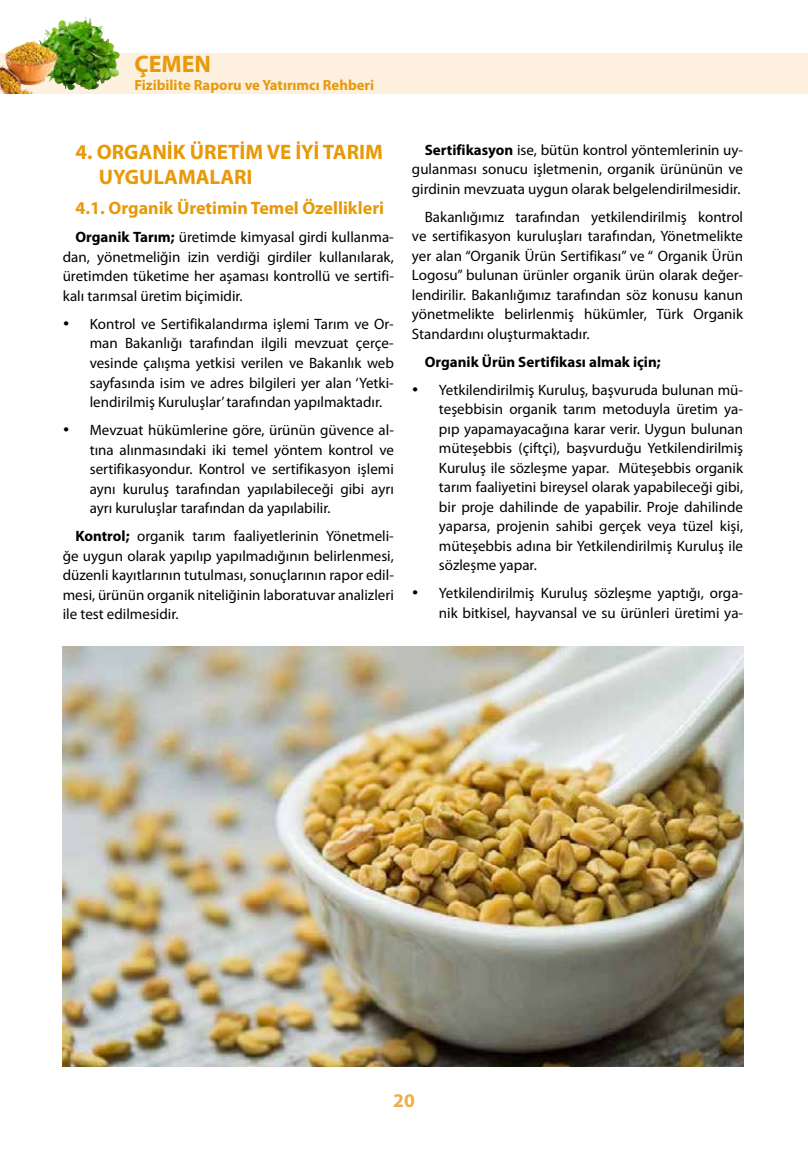
<style>
.page{position:relative;width:808px;height:1149px;background:#fff}
.page>*{position:absolute;margin:0;border:0;box-sizing:border-box;transform-origin:0 0}
.t1{font:700 24px "Myriad Pro";color:#e89907}
.t2{font:700 21px/25.2px "Myriad Pro";color:#e89907}
.t3{font:700 19.5px "Myriad Pro";color:#eeae48}
.t4{font:700 18px "Myriad Pro";color:#e89907}
.t5{font:15px/19.5px "Myriad Pro";color:#000;text-align:justify}
.t6{font:700 15px "Myriad Pro";color:#000}
.t7{font:700 14.7px "Myriad Pro";color:#e89907}
.s1{font-weight:700}
</style>
<div class="page">
<div style="left:0;top:53px;width:808px;height:41px;background:#fdf0df"></div>
<img style="left:0;top:16px;width:99px;height:78px">
<img style="left:63px;top:646px;width:680px;height:419px">
<h1 class="t1" style="left:134px;top:49px;width:78px">ÇEMEN</h1>
<p class="t7" style="left:134px;top:76px;width:241px">Fizibilite Raporu ve Yatırımcı Rehberi</p>
<h2 class="t2" style="left:99px;top:139px;width:286px;text-indent:-23px">4. ORGANİK ÜRETİM VE İYİ TARIM<br>UYGULAMALARI</h2>
<p class="t4" style="left:75px;top:196px;width:310px">4.1. Organik Üretimin Temel Özellikleri</p>
<p class="t5" style="left:63px;top:227px;width:333px;text-indent:13px"><span class="s1">Organik Tarım;</span> üretimde kimyasal girdi kullanma&shy;dan, yönetmeliğin izin verdiği girdiler kullanılarak, üretimden tüketime her aşaması kontrollü ve sertifi&shy;kalı tarımsal üretim biçimidir.</p>
<p class="t5" style="left:90px;top:314px;width:306px;text-indent:-27px">• Kontrol ve Sertifikalandırma işlemi Tarım ve Or&shy;man Bakanlığı tarafından ilgili mevzuat çerçe&shy;vesinde çalışma yetkisi verilen ve Bakanlık web sayfasında isim ve adres bilgileri yer alan ‘Yetki&shy;lendirilmiş Kuruluşlar’ tarafından yapılmaktadır.</p>
<p class="t5" style="left:90px;top:420px;width:306px;text-indent:-27px">• Mevzuat hükümlerine göre, ürünün güvence al&shy;tına alınmasındaki iki temel yöntem kontrol ve sertifikasyondur. Kontrol ve sertifikasyon işlemi aynı kuruluş tarafından yapılabileceği gibi ayrı ayrı kuruluşlar tarafından da yapılabilir.</p>
<p class="t5" style="left:63px;top:526px;width:333px;text-indent:13px"><span class="s1">Kontrol;</span> organik tarım faaliyetlerinin Yönetmeli&shy;ğe uygun olarak yapılıp yapılmadığının belirlenmesi, düzenli kayıtlarının tutulması, sonuçlarının rapor edil&shy;mesi, ürünün organik niteliğinin laboratuvar analizleri ile test edilmesidir.</p>
<p class="t5" style="left:412px;top:139px;width:333px;text-indent:13px"><span class="s1">Sertifikasyon</span> ise, bütün kontrol yöntemlerinin uy&shy;gulanması sonucu işletmenin, organik ürününün ve girdinin mevzuata uygun olarak belgelendirilmesidir.</p>
<p class="t5" style="left:412px;top:206px;width:333px;text-indent:13px">Bakanlığımız tarafından yetkilendirilmiş kontrol ve sertifikasyon kuruluşları tarafından, Yönetmelikte yer alan “Organik Ürün Sertifikası” ve “ Organik Ürün Logosu” bulunan ürünler organik ürün olarak değer&shy;lendirilir. Bakanlığımız tarafından söz konusu kanun yönetmelikte belirlenmiş hükümler, Türk Organik Standardını oluşturmaktadır.</p>
<p class="t6" style="left:425px;top:352px;width:238px">Organik Ürün Sertifikası almak için;</p>
<p class="t5" style="left:439px;top:379px;width:306px;text-indent:-27px">• Yetkilendirilmiş Kuruluş, başvuruda bulunan mü&shy;teşebbisin organik tarım metoduyla üretim ya&shy;pıp yapamayacağına karar verir. Uygun bulunan müteşebbis (çiftçi), başvurduğu Yetkilendirilmiş Kuruluş ile sözleşme yapar. Müteşebbis organik tarım faaliyetini bireysel olarak yapabileceği gibi, bir proje dahilinde de yapabilir. Proje dahilinde yaparsa, projenin sahibi gerçek veya tüzel kişi, müteşebbis adına bir Yetkilendirilmiş Kuruluş ile sözleşme yapar.</p>
<p class="t5" style="left:412px;top:583px;width:333px;text-align:right">• Yetkilendirilmiş Kuruluş sözleşme yaptığı, orga&shy;nik bitkisel, hayvansal ve su ürünleri üretimi ya-</p>
<h3 class="t3" style="left:393px;top:1087px;width:23px">20</h3>
</div>
